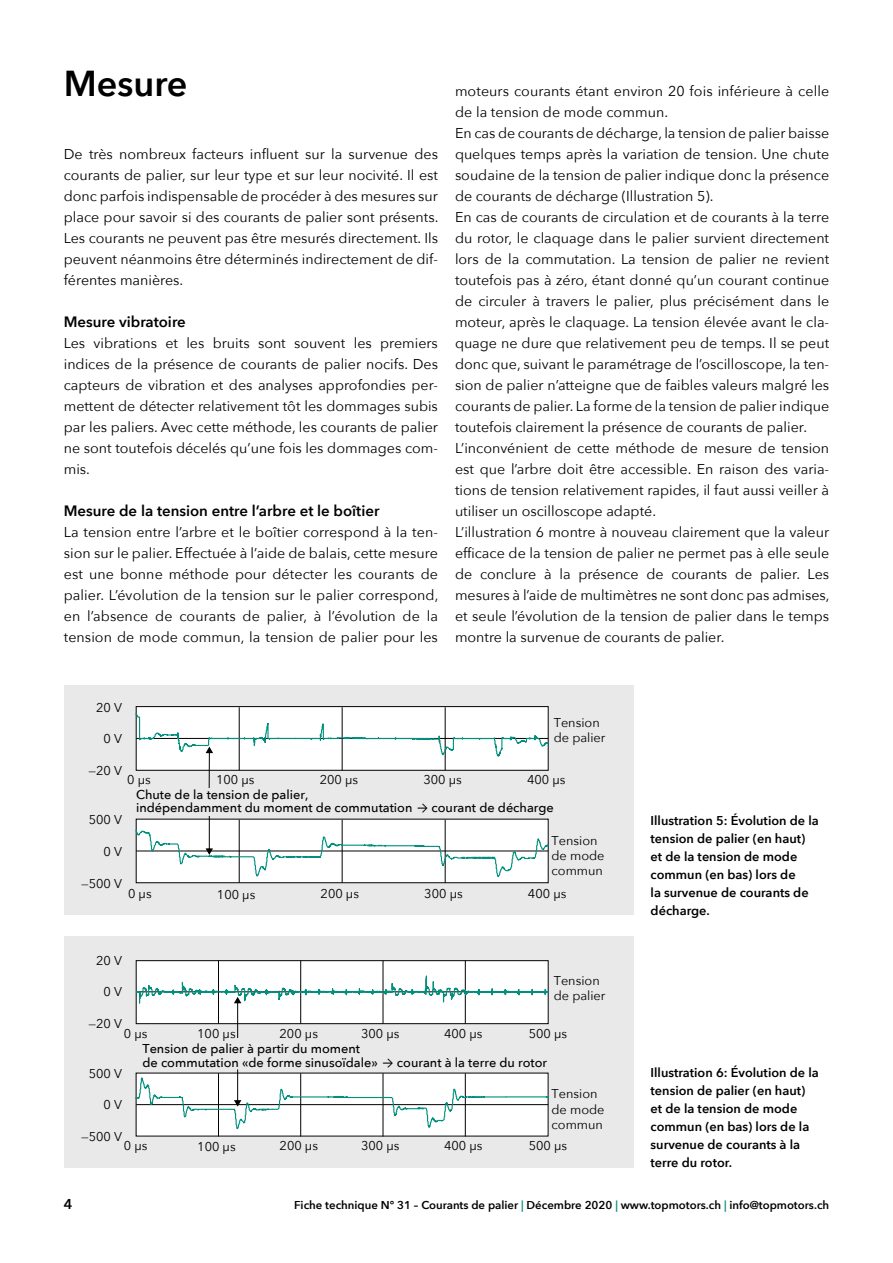
<style>
.page{position:relative;width:893px;height:1263px;background:#fff}
.page>*{position:absolute;margin:0;border:0;box-sizing:border-box;transform-origin:0 0}
.t1{font:600 36px "Avenir Next";color:#000}
.t2{font:600 15px "Avenir Next";color:#000}
.t3{font:14.25px/21px "Avenir Next";color:#000;text-align:justify}
.t4{font:600 14.25px "Avenir Next";color:#000}
.t5{font:600 12.75px/18px "Avenir Next";color:#000}
.t6{font:12.75px/15.3px "Avenir Next";color:#000}
.t7{font:500 12.75px "Avenir Next";color:#000}
.t8{font:600 11.4px "Avenir Next";color:#000}
.s1{font-family:"Calibri";font-weight:400}
.s2{color:#00907d}
</style>
<div class="page">
<div style="left:64px;top:936px;width:570px;height:231px;background:#e9e9e9"></div>
<div style="left:136px;top:1073px;width:412px;height:63px;background:#fff"></div>
<div style="left:136px;top:961px;width:412px;height:63px;background:#fff"></div>
<div style="left:136px;top:960px;width:412px;height:64px;border:1px solid #000"></div>
<hr style="left:218px;top:961px;width:1px;height:63px;background:#000">
<hr style="left:300px;top:961px;width:1px;height:63px;background:#000">
<hr style="left:383px;top:961px;width:1px;height:63px;background:#000">
<hr style="left:465px;top:961px;width:1px;height:63px;background:#000">
<hr style="left:218px;top:1073px;width:1px;height:63px;background:#000">
<hr style="left:300px;top:1073px;width:1px;height:63px;background:#000">
<hr style="left:383px;top:1073px;width:1px;height:63px;background:#000">
<hr style="left:465px;top:1073px;width:1px;height:63px;background:#000">
<hr style="left:136px;top:1104px;width:412px;height:1px;background:#000">
<hr style="left:506px;top:1096px;width:43px;height:1px;background:#00907d">
<hr style="left:237px;top:1002px;width:1px;height:36px;background:#000">
<svg style="left:136px;top:961px;width:414px;height:43px"></svg>
<hr style="left:237px;top:1069px;width:1px;height:32px;background:#000">
<svg style="left:135px;top:1077px;width:372px;height:53px"></svg>
<div style="left:64px;top:685px;width:570px;height:230px;background:#e9e9e9"></div>
<div style="left:136px;top:707px;width:412px;height:63px;background:#fff"></div>
<div style="left:136px;top:706px;width:412px;height:64px;border:1px solid #000"></div>
<div style="left:136px;top:819px;width:412px;height:64px;background:#fff"></div>
<hr style="left:239px;top:707px;width:1px;height:63px;background:#000">
<hr style="left:342px;top:707px;width:1px;height:63px;background:#000">
<hr style="left:445px;top:707px;width:1px;height:63px;background:#000">
<hr style="left:239px;top:820px;width:1px;height:63px;background:#000">
<hr style="left:342px;top:820px;width:1px;height:63px;background:#000">
<hr style="left:445px;top:820px;width:1px;height:63px;background:#000">
<hr style="left:209px;top:752px;width:1px;height:36px;background:#000">
<svg style="left:135px;top:712px;width:414px;height:49px"></svg>
<hr style="left:209px;top:816px;width:1px;height:33px;background:#000">
<svg style="left:135px;top:828px;width:414px;height:51px"></svg>
<h1 class="t1" style="left:64px;top:53px;width:125px">Mesure</h1>
<p class="t3" style="left:64px;top:143px;width:376px">De très nombreux facteurs influent sur la survenue des courants de palier, sur leur type et sur leur nocivité. Il est donc parfois indispensable de procéder à des mesures sur place pour savoir si des courants de palier sont présents.<br>Les courants ne peuvent pas être mesurés directement. Ils peuvent néanmoins être déterminés indirectement de dif&shy;férentes manières.</p>
<p class="t2" style="left:64px;top:309px;width:124px">Mesure vibratoire</p>
<p class="t3" style="left:64px;top:332px;width:376px">Les vibrations et les bruits sont souvent les premiers indices de la présence de courants de palier nocifs. Des capteurs de vibration et des analyses approfondies per&shy;mettent de détecter relativement tôt les dommages subis par les paliers. Avec cette méthode, les courants de palier ne sont toutefois décelés qu’une fois les dommages com&shy;mis.</p>
<p class="t2" style="left:64px;top:498px;width:317px">Mesure de la tension entre l’arbre et le boîtier</p>
<p class="t3" style="left:64px;top:521px;width:376px">La tension entre l’arbre et le boîtier correspond à la ten&shy;sion sur le palier. Effectuée à l’aide de balais, cette mesure est une bonne méthode pour détecter les courants de palier. L’évolution de la tension sur le palier correspond, en l’absence de courants de palier, à l’évolution de la tension de mode commun, la tension de palier pour les</p>
<p class="t3" style="left:455px;top:80px;width:376px;text-align:left">moteurs courants étant environ 20 fois inférieure à celle de la tension de mode commun.<br>En cas de courants de décharge, la tension de palier baisse quelques temps après la variation de tension. Une chute soudaine de la tension de palier indique donc la présence de courants de décharge (Illustration 5).<br>En cas de courants de circulation et de courants à la terre du rotor, le claquage dans le palier survient directement lors de la commutation. La tension de palier ne revient toutefois pas à zéro, étant donné qu’un courant continue de circuler à travers le palier, plus précisément dans le moteur, après le claquage. La tension élevée avant le cla&shy;quage ne dure que relativement peu de temps. Il se peut donc que, suivant le paramétrage de l’oscilloscope, la ten&shy;sion de palier n’atteigne que de faibles valeurs malgré les courants de palier. La forme de la tension de palier indique toutefois clairement la présence de courants de palier.<br>L’inconvénient de cette méthode de mesure de tension est que l’arbre doit être accessible. En raison des varia&shy;tions de tension relativement rapides, il faut aussi veiller à utiliser un oscilloscope adapté.<br>L’illustration 6 montre à nouveau clairement que la valeur efficace de la tension de palier ne permet pas à elle seule de conclure à la présence de courants de palier. Les mesures à l’aide de multimètres ne sont donc pas admises, et seule l’évolution de la tension de palier dans le temps montre la survenue de courants de palier.</p>
<p class="t6" style="left:96px;top:699px;width:27px">20 V</p>
<p class="t6" style="left:104px;top:730px;width:20px">0 V</p>
<p class="t6" style="left:554px;top:714px;width:53px">Tension de palier</p>
<p class="t6" style="left:89px;top:762px;width:35px">—20 V</p>
<p class="t6" style="left:127px;top:771px;width:25px">0 μs</p>
<p class="t6" style="left:216px;top:772px;width:40px">100 μs</p>
<p class="t6" style="left:320px;top:771px;width:40px">200 μs</p>
<p class="t6" style="left:423px;top:771px;width:40px">300 μs</p>
<p class="t6" style="left:527px;top:771px;width:40px">400 μs</p>
<p class="t7" style="left:136px;top:783px;width:174px">Chute de la tension de palier,</p>
<p class="t7" style="left:136px;top:797px;width:419px">indépendamment du moment de commutation <span class="s1">→</span> courant de décharge</p>
<p class="t6" style="left:89px;top:812px;width:35px">500 V</p>
<p class="t6" style="left:104px;top:843px;width:20px">0 V</p>
<p class="t6" style="left:551px;top:832px;width:55px">Tension de mode commun</p>
<p class="t6" style="left:81px;top:875px;width:42px">—500 V</p>
<p class="t6" style="left:128px;top:886px;width:25px">0 μs</p>
<p class="t6" style="left:217px;top:886px;width:40px">100 μs</p>
<p class="t6" style="left:321px;top:886px;width:40px">200 μs</p>
<p class="t6" style="left:424px;top:886px;width:40px">300 μs</p>
<p class="t6" style="left:528px;top:886px;width:40px">400 μs</p>
<p class="t6" style="left:96px;top:952px;width:27px">20 V</p>
<p class="t6" style="left:104px;top:984px;width:20px">0 V</p>
<p class="t6" style="left:554px;top:972px;width:53px">Tension de palier</p>
<p class="t6" style="left:89px;top:1015px;width:35px">—20 V</p>
<p class="t6" style="left:124px;top:1025px;width:25px">0 μs</p>
<p class="t6" style="left:197px;top:1025px;width:40px">100 μs</p>
<p class="t6" style="left:280px;top:1025px;width:40px">200 μs</p>
<p class="t6" style="left:361px;top:1025px;width:40px">300 μs</p>
<p class="t6" style="left:444px;top:1025px;width:40px">400 μs</p>
<p class="t6" style="left:529px;top:1025px;width:40px">500 μs</p>
<p class="t6" style="left:89px;top:1065px;width:35px">500 V</p>
<p class="t6" style="left:104px;top:1096px;width:20px">0 V</p>
<p class="t7" style="left:142px;top:1038px;width:219px">Tension de palier à partir du moment</p>
<p class="t7" style="left:142px;top:1051px;width:406px">de commutation «de forme sinusoïdale» <span class="s1">→</span> courant à la terre du rotor</p>
<p class="t6" style="left:551px;top:1085px;width:55px">Tension de mode commun</p>
<p class="t6" style="left:81px;top:1128px;width:42px">—500 V</p>
<p class="t6" style="left:124px;top:1137px;width:25px">0 μs</p>
<p class="t6" style="left:197px;top:1138px;width:40px">100 μs</p>
<p class="t6" style="left:280px;top:1137px;width:40px">200 μs</p>
<p class="t6" style="left:361px;top:1137px;width:40px">300 μs</p>
<p class="t6" style="left:444px;top:1137px;width:40px">400 μs</p>
<p class="t6" style="left:529px;top:1137px;width:40px">500 μs</p>
<p class="t5" style="left:651px;top:811px;width:170px">Illustration 5: Évolution de la tension de palier (en haut) et de la tension de mode commun (en bas) lors de<br>la survenue de courants de décharge.</p>
<p class="t5" style="left:651px;top:1063px;width:170px">Illustration 6: Évolution de la tension de palier (en haut) et de la tension de mode commun (en bas) lors de la survenue de courants à la terre du rotor.</p>
<p class="t4" style="left:64px;top:1191px;width:10px">4</p>
<p class="t8" style="left:294px;top:1195px;width:536px">Fiche technique N° 31 – Courants de palier <span class="s2">|</span> Décembre 2020 <span class="s2">|</span> www.topmotors.ch <span class="s2">|</span> info@topmotors.ch</p>
</div>
